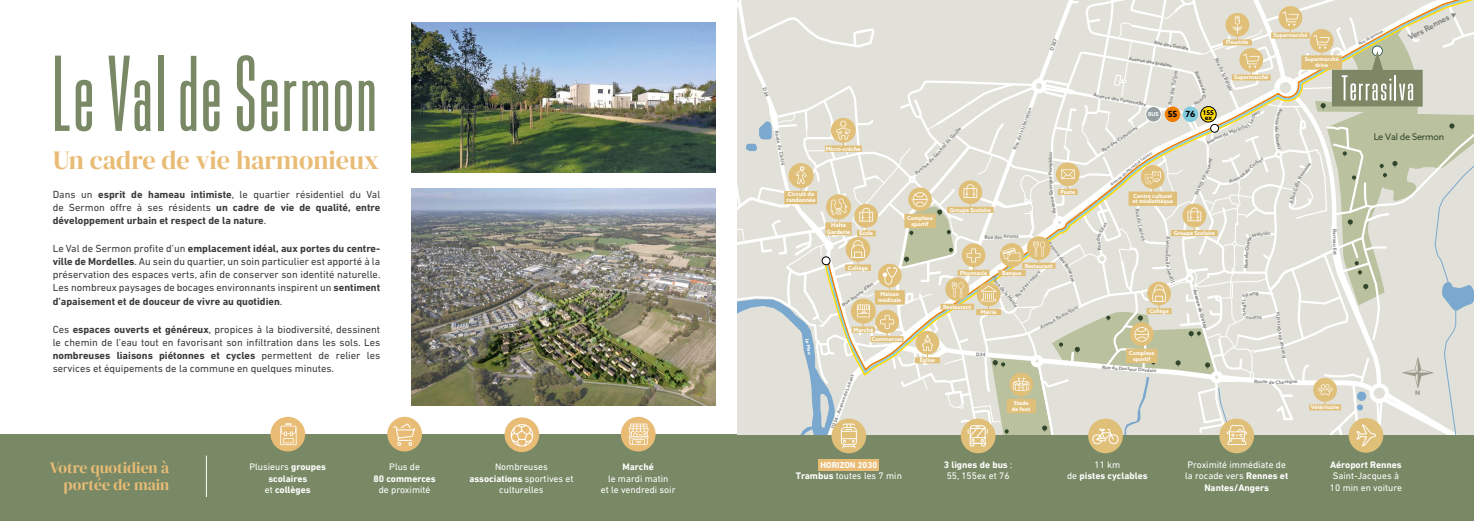
<style>
.page{position:relative;width:1474px;height:521px;background:#fff}
.page>*{position:absolute;margin:0;border:0;box-sizing:border-box;transform-origin:0 0}
.t1{font:112.88px "Bee Three";letter-spacing:.02em;color:#798965}
.t2{font:26.25px "DM Serif Display";color:#e9bc76}
.t3{font:15.75px/17.5px "DM Serif Display";color:#e9bc76;text-align:right}
.t4{font:10.5px/13.1px "DIN Next LT Pro";color:#3c3c3b;text-align:justify}
.t5{font:700 10.5px/13.1px "DIN Next LT Pro";color:#3c3c3b;text-align:justify}
.t6{font:9.62px/11.4px "DIN Next LT Pro";color:#fff;text-align:center}
.t7{font:700 9.62px/11.5px "DIN Next LT Pro";color:#fff;text-align:center}
.t8{font:9.1px "Azo Sans";letter-spacing:-.02em;color:#465d46}
.t9{font:700 8.75px "DIN Next LT Pro";color:#fff}
.t10{font:700 8.49px "Azo Sans";color:#010000}
.t11{font:700 7.88px "Azo Sans";color:#858584}
.t12{font:700 6.74px "Azo Sans";color:#010000}
.t13{font:700 6.48px "Montserrat";color:#9b998a}
.t14{font:700 5.77px/6.2px "Azo Sans";color:#fff}
.t15{font:700 5.69px "Azo Sans";color:#fff}
.t16{font:700 5.51px "Azo Sans";color:#fff}
.t17{font:700 5.42px/5.9px "Azo Sans";color:#fff;text-align:center}
.t18{font:700 5.34px "Azo Sans";color:#fff}
.t19{font:700 4.81px "Azo Sans";letter-spacing:-.005em;color:#858584}
.t20{font:700 4.02px "Azo Sans";color:#858584}
.s1{font-weight:400}
.s2{font-weight:700}
</style>
<div class="page">
<div style="left:0;top:435px;width:1473px;height:86px;background:#798965"></div>
<img style="left:412px;top:188px;width:304px;height:217px">
<img style="left:412px;top:22px;width:304px;height:150px">
<hr style="left:206px;top:455px;width:1px;height:42px;background:#fff">
<div style="left:270px;top:417px;width:35px;height:34px;background:#e9bc76;border-radius:50%"></div>
<svg style="left:280px;top:423px;width:16px;height:22px"></svg>
<div style="left:387px;top:417px;width:35px;height:34px;background:#e9bc76;border-radius:50%"></div>
<svg style="left:393px;top:423px;width:22px;height:23px"></svg>
<div style="left:504px;top:417px;width:35px;height:35px;background:#e9bc76;border-radius:50%"></div>
<svg style="left:510px;top:424px;width:24px;height:23px"></svg>
<div style="left:621px;top:417px;width:34px;height:34px;background:#e9bc76;border-radius:50%"></div>
<svg style="left:628px;top:424px;width:20px;height:21px"></svg>
<div style="left:960px;top:418px;width:35px;height:35px;background:#e0bf78;border-radius:50%"></div>
<div style="left:1088px;top:418px;width:34px;height:35px;background:#e0bf78;border-radius:50%"></div>
<div style="left:1219px;top:418px;width:34px;height:35px;background:#e0bf78;border-radius:50%"></div>
<svg style="left:1348px;top:418px;width:35px;height:35px"></svg>
<div style="left:818px;top:459px;width:61px;height:12px;background:#e9bc76"></div>
<div style="left:831px;top:418px;width:35px;height:35px;background:#e0bf78;border-radius:50%"></div>
<svg style="left:737px;top:0;width:736px;height:448px;background:#dddbcd"></svg>
<h1 class="t1" style="left:53px;top:34px;width:325px">Le Val de Sermon</h1>
<h2 class="t2" style="left:53px;top:145px;width:328px">Un cadre de vie harmonieux</h2>
<p class="t5" style="left:53px;top:188px;width:329px"><span class="s1">Dans un</span> esprit de hameau intimiste<span class="s1">, le quartier résidentiel du Val de Sermon offre à ses résidents</span> un cadre de vie de qualité, entre développement urbain et respect de la nature<span class="s1">.</span></p>
<p class="t4" style="left:53px;top:242px;width:329px">Le Val de Sermon profite d’un <span class="s2">emplacement idéal, aux portes du centre&shy;ville de Mordelles</span>. Au sein du quartier, un soin particulier est apporté à la préservation des espaces verts, afin de conserver son identité naturelle.<br>Les nombreux paysages de bocages environnants inspirent un <span class="s2">sentiment d’apaisement et de douceur de vivre au quotidien</span>.</p>
<p class="t4" style="left:53px;top:322px;width:329px">Ces <span class="s2">espaces ouverts et généreux</span>, propices à la biodiversité, dessinent le chemin de l’eau tout en favorisant son infiltration dans les sols. Les <span class="s2">nombreuses liaisons piétonnes et cycles</span> permettent de relier les services et équipements de la commune en quelques minutes.</p>
<h3 class="t3" style="left:50px;top:459px;width:121px">Votre quotidien à portée de main</h3>
<p class="t7" style="left:249px;top:461px;width:78px"><span class="s1">Plusieurs</span> groupes scolaires<br><span class="s1">et</span> collèges</p>
<p class="t6" style="left:389px;top:461px;width:32px">Plus de</p>
<p class="t7" style="left:373px;top:473px;width:64px">80 commerces</p>
<p class="t6" style="left:379px;top:484px;width:53px">de proximité</p>
<p class="t6" style="left:469px;top:461px;width:106px">Nombreuses <span class="s2">associations</span> sportives et culturelles</p>
<p class="t7" style="left:622px;top:461px;width:33px">Marché</p>
<p class="t6" style="left:601px;top:472px;width:76px">le mardi matin<br>et le vendredi soir</p>
<p class="t19" style="left:1048px;top:49px;width:14px;rotate:-69deg">D287</p>
<p class="t19" style="left:779px;top:130px;width:37px;rotate:79deg">Route de Cintré</p>
<p class="t14" style="left:786px;top:191px;width:31px">Circuit de randonnée</p>
<p class="t15" style="left:825px;top:145px;width:37px">Micro-crèche</p>
<p class="t14" style="left:826px;top:222px;width:25px;text-align:center">Halte<br>Garderie</p>
<p class="t17" style="left:859px;top:230px;width:15px">École</p>
<p class="t15" style="left:847px;top:264px;width:22px">Collège</p>
<p class="t17" style="left:907px;top:215px;width:27px">Complexe sportif</p>
<p class="t17" style="left:878px;top:291px;width:25px">Maison médicale</p>
<p class="t14" style="left:853px;top:326px;width:21px">Marché</p>
<p class="t17" style="left:871px;top:336px;width:32px">Commerces</p>
<p class="t19" style="left:948px;top:136px;width:16px;rotate:-47deg">G aulle</p>
<p class="t19" style="left:940px;top:145px;width:12px;rotate:-48deg">al de</p>
<p class="t19" style="left:1011px;top:148px;width:46px;rotate:-69deg">Rue de la Libération</p>
<p class="t17" style="left:949px;top:207px;width:42px">Groupe Scolaire</p>
<p class="t19" style="left:984px;top:234px;width:35px;rotate:-3deg">Rue des A rum s</p>
<p class="t19" style="left:1047px;top:184px;width:34px;rotate:-90deg">ges Pomp di ou</p>
<p class="t17" style="left:1060px;top:189px;width:16px">Poste</p>
<p class="t17" style="left:1024px;top:263px;width:30px">Restaurant</p>
<p class="t17" style="left:960px;top:270px;width:29px">Pharmacie</p>
<p class="t16" style="left:1002px;top:269px;width:21px">Banque</p>
<p class="t19" style="left:995px;top:274px;width:14px;rotate:53deg">Place</p>
<p class="t19" style="left:1073px;top:271px;width:12px;rotate:74deg">sons</p>
<p class="t19" style="left:1048px;top:319px;width:19px;rotate:-30deg">ue Beau</p>
<p class="t17" style="left:943px;top:304px;width:30px">Restaurant</p>
<p class="t19" style="left:1064px;top:310px;width:14px;rotate:-29deg">séjou</p>
<p class="t17" style="left:980px;top:309px;width:17px">Mairie</p>
<p class="t19" style="left:830px;top:427px;width:59px;rotate:-70deg">D224 - A venue de Lorient</p>
<p class="t17" style="left:920px;top:357px;width:17px">Église</p>
<p class="t17" style="left:1012px;top:400px;width:20px">Stade de foot</p>
<p class="t17" style="left:1273px;top:32px;width:36px">Supermarché</p>
<p class="t17" style="left:1304px;top:56px;width:36px">Supermarché drive</p>
<p class="t17" style="left:1226px;top:39px;width:24px">Fleuriste</p>
<p class="t17" style="left:1234px;top:74px;width:36px">Supermarché</p>
<p class="t19" style="left:1154px;top:39px;width:27px;rotate:10deg">Rue des G e</p>
<p class="t19" style="left:1129px;top:55px;width:23px;rotate:9deg">A venue d</p>
<p class="t19" style="left:1149px;top:59px;width:24px;rotate:10deg">es Erables</p>
<p class="t19" style="left:1094px;top:92px;width:55px;rotate:10deg">A venue des Fontenelles</p>
<p class="t19" style="left:1100px;top:148px;width:44px;rotate:-35deg">Rue des Capucines</p>
<p class="t19" style="left:1219px;top:57px;width:17px;rotate:65deg">Rue de</p>
<p class="t19" style="left:1226px;top:72px;width:21px;rotate:66deg">la Bellais</p>
<p class="t19" style="left:1166px;top:104px;width:37px;rotate:-80deg">Rue des Tulipes</p>
<p class="t10" style="left:1167px;top:109px;width:48px">55 76 <sup>155</sup></p>
<p class="t12" style="left:1204px;top:113px;width:9px">ex</p>
<p class="t18" style="left:1148px;top:111px;width:12px">BUS</p>
<p class="t19" style="left:1279px;top:126px;width:4px;rotate:90deg">d</p>
<p class="t19" style="left:1212px;top:136px;width:22px;rotate:-22deg">nue du M</p>
<p class="t20" style="left:1120px;top:173px;width:21px;rotate:-40deg">du Maréch</p>
<p class="t20" style="left:1109px;top:183px;width:16px;rotate:-39deg">A venue</p>
<p class="t17" style="left:1132px;top:193px;width:42px;text-align:left">Centre culturel et médiathèque</p>
<p class="t17" style="left:1173px;top:230px;width:42px">Groupe Scolaire</p>
<p class="t19" style="left:1171px;top:240px;width:4px;rotate:90deg">v</p>
<p class="t19" style="left:1170px;top:257px;width:6px;rotate:90deg">m</p>
<p class="t17" style="left:1149px;top:308px;width:21px">Collège</p>
<p class="t17" style="left:1128px;top:350px;width:27px">Complexe sportif</p>
<p class="t19" style="left:1102px;top:364px;width:37px;rotate:4deg">Rue du Docteur</p>
<p class="t19" style="left:1138px;top:366px;width:20px;rotate:3deg">Dordain</p>
<p class="t19" style="left:1197px;top:289px;width:41px;rotate:74deg">A venue de G retay</p>
<p class="t19" style="left:1288px;top:199px;width:10px;rotate:-71deg">llée</p>
<p class="t19" style="left:1337px;top:232px;width:11px;rotate:90deg">arre</p>
<p class="t19" style="left:1271px;top:379px;width:4px">e</p>
<p class="t19" style="left:1286px;top:378px;width:12px;rotate:-4deg">agne</p>
<p class="t17" style="left:1310px;top:404px;width:30px">Vétérinaire</p>
<p class="t20" style="left:1357px;top:42px;width:29px;rotate:-30deg">Rue de Rennes</p>
<p class="t11" style="left:1406px;top:33px;width:47px;rotate:-28deg">Vers Rennes</p>
<p class="t8" style="left:1373px;top:131px;width:72px">Le Val de Sermon</p>
<p class="t13" style="left:1415px;top:387px;width:7px">N</p>
<p class="t9" style="left:820px;top:460px;width:58px">HORIZON 2030</p>
<p class="t6" style="left:795px;top:470px;width:108px"><span class="s2">Trambus</span> toutes les 7 min</p>
<p class="t6" style="left:943px;top:459px;width:70px;text-align:left"><span class="s2">3 lignes de bus</span> :<br>55, 155ex et 76</p>
<p class="t7" style="left:1067px;top:459px;width:82px"><span class="s1">11 km<br>de</span> pistes cyclables</p>
<p class="t6" style="left:1185px;top:459px;width:104px">Proximité immédiate de la rocade vers <span class="s2">Rennes et<br>Nantes/Angers</span></p>
<p class="t7" style="left:1330px;top:459px;width:73px">Aéroport Rennes</p>
<p class="t6" style="left:1329px;top:470px;width:74px">Saint-Jacques à<br>10 min en voiture</p>
</div>
